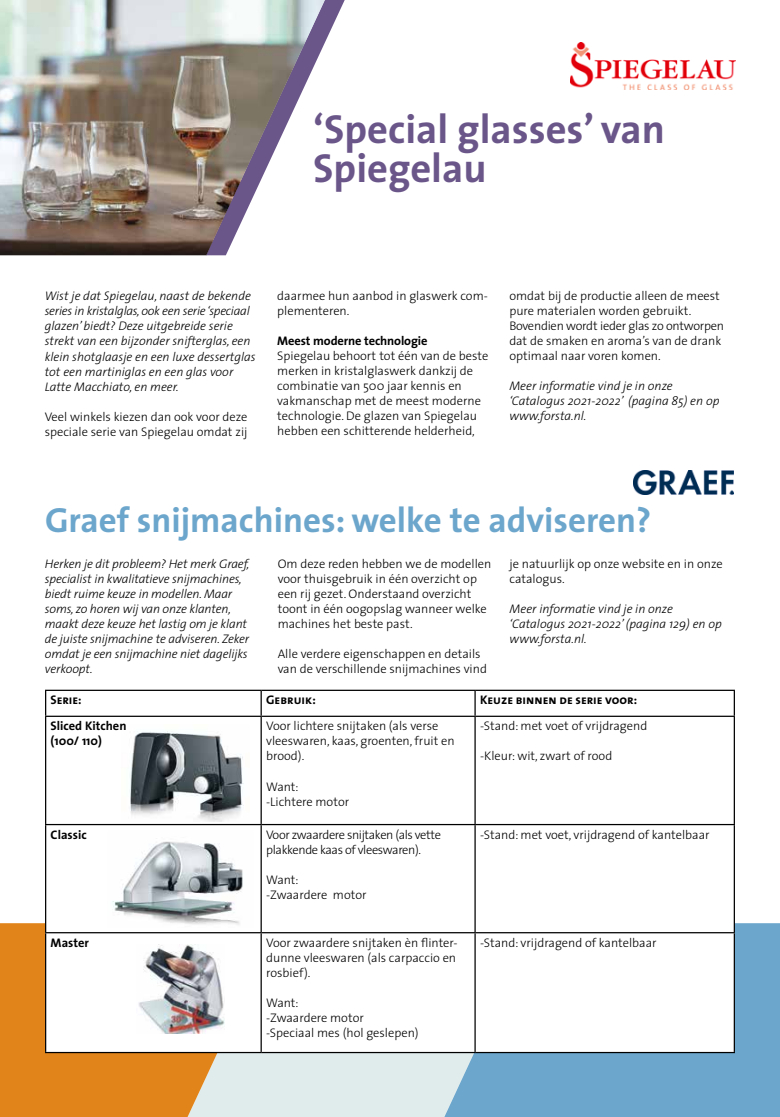
<style>
.page{position:relative;width:780px;height:1117px;background:#fff}
.page>*{position:absolute;margin:0;border:0;box-sizing:border-box;transform-origin:0 0}
.t1{font:700 40.62px/38.8px "The Sans";color:#6b568a}
.t2{font:700 35px "The Sans";color:#6ca6cc}
.t3{font:300 12.5px/15px "The Sans";color:#000}
.t4{font:italic 300 12.5px/15px "The Sans";letter-spacing:-.01em;color:#000}
.t5{font:700 12.5px/15px "The Sans";color:#000}
.t6{font:300 12.5px/15px "The Sans";letter-spacing:-.03em;color:#000}
.t7{font:12.5px "The Sans Bold Caps";color:#000}
</style>
<div class="page">
<div style="left:534px;top:923px;width:246px;height:193px;background:#6ca6cc"></div>
<svg style="left:278px;top:1052px;width:256px;height:64px;background:#bbd4de"></svg>
<svg style="left:0;top:923px;width:278px;height:193px;background:#de9743"></svg>
<svg style="left:325px;top:0;width:20px;height:42px"></svg>
<img style="left:0;top:0;width:325px;height:255px">
<img style="left:571px;top:42px;width:164px;height:48px">
<div style="left:45px;top:690px;width:690px;height:362px;background:#fff"></div>
<img style="left:633px;top:470px;width:101px;height:25px">
<img style="left:130px;top:731px;width:114px;height:89px">
<img style="left:112px;top:841px;width:131px;height:84px">
<img style="left:138px;top:944px;width:86px;height:88px">
<hr style="left:45px;top:689px;width:216px;height:1px;background:#000">
<svg style="left:45px;top:690px;width:1px;height:25px"></svg>
<hr style="left:261px;top:689px;width:214px;height:1px;background:#000">
<hr style="left:260px;top:690px;width:2px;height:25px;background:#000">
<hr style="left:475px;top:689px;width:260px;height:1px;background:#000">
<svg style="left:474px;top:690px;width:1px;height:25px"></svg>
<hr style="left:733px;top:690px;width:2px;height:25px;background:#000">
<hr style="left:45px;top:715px;width:216px;height:1px;background:#000">
<hr style="left:45px;top:716px;width:1px;height:107px;background:#000">
<hr style="left:261px;top:715px;width:214px;height:1px;background:#000">
<hr style="left:260px;top:716px;width:2px;height:107px;background:#000">
<hr style="left:475px;top:715px;width:260px;height:1px;background:#000">
<hr style="left:474px;top:716px;width:1px;height:107px;background:#000">
<hr style="left:733px;top:716px;width:2px;height:107px;background:#000">
<hr style="left:45px;top:823px;width:216px;height:2px;background:#000">
<hr style="left:45px;top:825px;width:1px;height:106px;background:#000">
<hr style="left:261px;top:823px;width:214px;height:2px;background:#000">
<hr style="left:260px;top:825px;width:2px;height:106px;background:#000">
<hr style="left:475px;top:823px;width:260px;height:2px;background:#000">
<hr style="left:474px;top:825px;width:1px;height:106px;background:#000">
<hr style="left:733px;top:825px;width:2px;height:106px;background:#000">
<hr style="left:45px;top:931px;width:216px;height:2px;background:#000">
<hr style="left:45px;top:933px;width:1px;height:118px;background:#000">
<hr style="left:261px;top:931px;width:214px;height:2px;background:#000">
<hr style="left:260px;top:933px;width:2px;height:118px;background:#000">
<hr style="left:475px;top:931px;width:260px;height:2px;background:#000">
<hr style="left:474px;top:933px;width:1px;height:118px;background:#000">
<hr style="left:733px;top:933px;width:2px;height:118px;background:#000">
<hr style="left:45px;top:1051px;width:216px;height:1px;background:#000">
<hr style="left:261px;top:1051px;width:214px;height:1px;background:#000">
<hr style="left:475px;top:1051px;width:260px;height:1px;background:#000">
<h1 class="t1" style="left:313px;top:109px;width:353px">‘Special glasses’ van<br>Spiegelau</h1>
<p class="t4" style="left:45px;top:288px;width:212px">Wist je dat Spiegelau, naast de bekende series in kristalglas, ook een serie ‘speciaal glazen’ biedt? Deze uitgebreide serie strekt van een bijzonder snifterglas, een klein shotglaasje en een luxe dessertglas tot een martiniglas en een glas voor Latte Macchiato, en meer.</p>
<p class="t3" style="left:45px;top:408px;width:204px">Veel winkels kiezen dan ook voor deze speciale serie van Spiegelau omdat zij</p>
<p class="t3" style="left:277px;top:288px;width:212px">daarmee hun aanbod in glaswerk com&shy;plementeren.</p>
<p class="t5" style="left:277px;top:333px;width:152px">Meest moderne technologie</p>
<p class="t3" style="left:277px;top:348px;width:212px">Spiegelau behoort tot één van de beste merken in kristalglaswerk dankzij de combinatie van 500 jaar kennis en vakmanschap met de meest moderne technologie. De glazen van Spiegelau hebben een schitterende helderheid,</p>
<p class="t3" style="left:509px;top:288px;width:216px">omdat bij de productie alleen de meest pure materialen worden gebruikt.<br>Bovendien wordt ieder glas zo ontworpen dat de smaken en aroma’s van de drank optimaal naar voren komen.</p>
<p class="t4" style="left:509px;top:378px;width:211px">Meer informatie vind je in onze ‘Catalogus 2021-2022’ (pagina 85) en op www.forsta.nl.</p>
<h2 class="t2" style="left:45px;top:490px;width:607px">Graef snijmachines: welke te adviseren?</h2>
<p class="t3" style="left:278px;top:555px;width:215px">Om deze reden hebben we de modellen voor thuisgebruik in één overzicht op een rij gezet. Onderstaand overzicht toont in één oogopslag wanneer welke machines het beste past.</p>
<p class="t3" style="left:278px;top:645px;width:211px">Alle verdere eigenschappen en details van de verschillende snijmachines vind</p>
<p class="t4" style="left:45px;top:556px;width:206px">Herken je dit probleem? Het merk Graef, specialist in kwalitatieve snijmachines, biedt ruime keuze in modellen. Maar soms, zo horen wij van onze klanten, maakt deze keuze het lastig om je klant de juiste snijmachine te adviseren. Zeker omdat je een snijmachine niet dagelijks verkoopt.</p>
<p class="t3" style="left:509px;top:556px;width:214px">je natuurlijk op onze website en in onze catalogus.</p>
<p class="t4" style="left:509px;top:601px;width:213px">Meer informatie vind je in onze ‘Catalogus 2021-2022’ (pagina 129) en op www.forsta.nl.</p>
<p class="t7" style="left:51px;top:689px;width:32px">Serie:</p>
<p class="t7" style="left:266px;top:689px;width:51px">Gebruik:</p>
<p class="t7" style="left:480px;top:689px;width:159px">Keuze binnen de serie voor:</p>
<p class="t5" style="left:51px;top:718px;width:77px">Sliced Kitchen (100/ 110)</p>
<p class="t3" style="left:266px;top:718px;width:190px">Voor lichtere snijtaken (als verse vleeswaren, kaas, groenten, fruit en brood).</p>
<p class="t3" style="left:266px;top:778px;width:84px">Want:<br>-Lichtere motor</p>
<p class="t3" style="left:480px;top:718px;width:169px">-Stand: met voet of vrijdragend</p>
<p class="t3" style="left:480px;top:748px;width:134px">-Kleur: wit, zwart of rood</p>
<p class="t5" style="left:51px;top:826px;width:38px">Classic</p>
<p class="t6" style="left:266px;top:826px;width:176px">Voor zwaardere snijtaken (als vette plakkende kaas of vleeswaren).</p>
<p class="t3" style="left:266px;top:871px;width:102px">Want:<br>-Zwaardere motor</p>
<p class="t5" style="left:51px;top:934px;width:40px">Master</p>
<p class="t3" style="left:266px;top:934px;width:193px;text-align:justify">Voor zwaardere snijtaken èn flinter&shy;dunne vleeswaren (als carpaccio en rosbief).</p>
<p class="t3" style="left:266px;top:994px;width:154px">Want:<br>-Zwaardere motor<br>-Speciaal mes (hol geslepen)</p>
<p class="t3" style="left:480px;top:826px;width:231px">-Stand: met voet, vrijdragend of kantelbaar</p>
<p class="t3" style="left:480px;top:934px;width:178px">-Stand: vrijdragend of kantelbaar</p>
</div>
